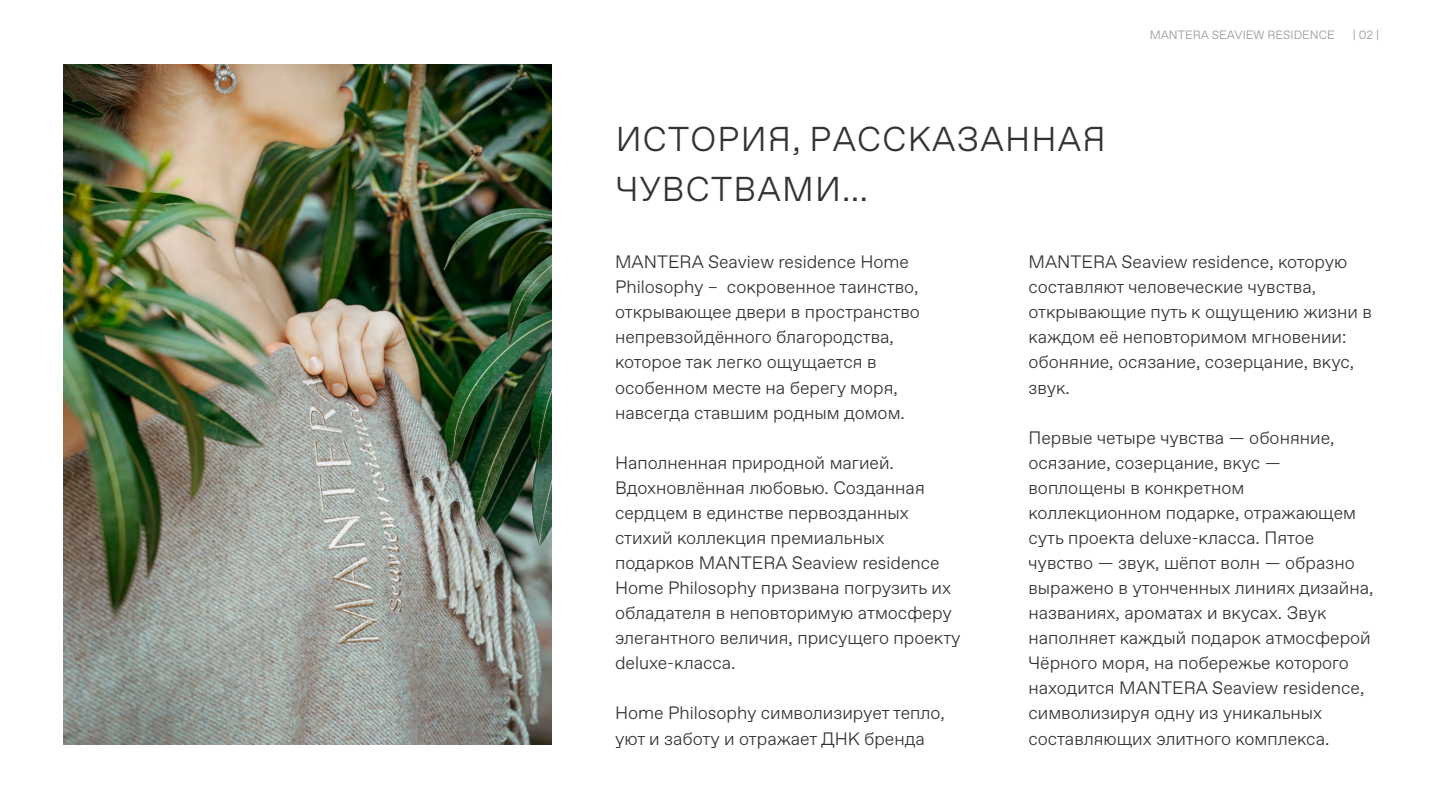
<style>
.page{position:relative;width:1442px;height:808px;background:#fff}
.page>*{position:absolute;margin:0;border:0;box-sizing:border-box;transform-origin:0 0}
.t1{font:300 34.5px/50.1px "Favorit Pro";letter-spacing:.035em;color:#333}
.t2{font:300 18px/25px "Favorit Pro";color:#333}
.t3{font:300 12px "Favorit Pro";color:#999}
</style>
<div class="page">
<img style="left:64px;top:64px;width:487px;height:680px">
<h1 class="t1" style="left:615px;top:119px;width:491px">ИСТОРИЯ, РАССКАЗАННАЯ<br>ЧУВСТВАМИ…</h1>
<p class="t3" style="left:1149px;top:30px;width:186px">MANTERA SEAVIEW RESIDENCE</p>
<p class="t3" style="left:1352px;top:30px;width:28px">| 02 |</p>
<p class="t2" style="left:615px;top:252px;width:306px">MANTERA Seaview residence Home<br>Philosophy – сокровенное таинство, открывающее двери в пространство непревзойдённого благородства, которое так легко ощущается в особенном месте на берегу моря, навсегда ставшим родным домом.</p>
<p class="t2" style="left:615px;top:453px;width:347px">Наполненная природной магией.<br>Вдохновлённая любовью. Созданная сердцем в единстве первозданных стихий коллекция премиальных подарков MANTERA Seaview residence Home Philosophy призвана погрузить их обладателя в неповторимую атмосферу элегантного величия, присущего проекту deluxe-класса.</p>
<p class="t2" style="left:615px;top:703px;width:331px">Home Philosophy символизирует тепло, уют и заботу и отражает ДНК бренда</p>
<p class="t2" style="left:1028px;top:252px;width:345px">MANTERA Seaview residence, которую составляют человеческие чувства, открывающие путь к ощущению жизни в каждом её неповторимом мгновении: обоняние, осязание, созерцание, вкус, звук.</p>
<p class="t2" style="left:1028px;top:427px;width:346px">Первые четыре чувства — обоняние, осязание, созерцание, вкус — воплощены в конкретном коллекционном подарке, отражающем суть проекта deluxe-класса. Пятое чувство — звук, шёпот волн — образно выражено в утонченных линиях дизайна, названиях, ароматах и вкусах. Звук наполняет каждый подарок атмосферой Чёрного моря, на побережье которого находится MANTERA Seaview residence, символизируя одну из уникальных составляющих элитного комплекса.</p>
</div>
